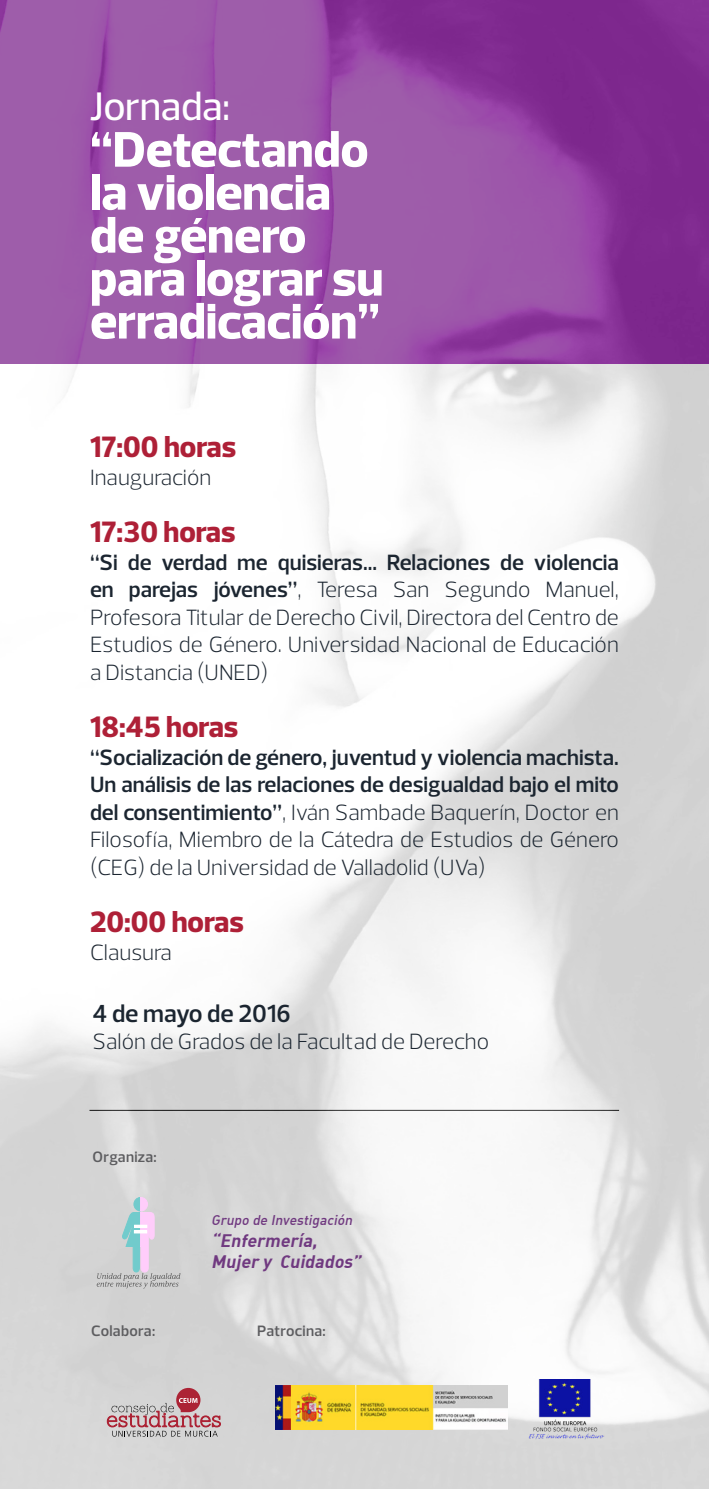
<style>
.page{position:relative;width:709px;height:1489px;background:#fff}
.page>*{position:absolute;margin:0;border:0;box-sizing:border-box;transform-origin:0 0}
.t1{font:800 51px/43px "Prelo";color:#fff}
.t2{font:500 40.5px "Prelo";letter-spacing:-.01em;color:#fff}
.t3{font:800 30px "Prelo";color:#ae2037}
.t4{font:600 25px "Prelo";color:#1b2530}
.t5{font:300 22.5px/27.5px "Prelo";color:#1b2530;text-align:justify}
.t6{font:600 22.5px/27.5px "Prelo";color:#1b2530;text-align:justify}
.t7{font:italic 17.75px/21.2px "DIN Bold Alternate";color:#703980}
.t8{font:600 15.25px "Prelo";letter-spacing:.015em;color:#5d5d60}
.t9{font:italic 13.75px "DIN Medium Alternate";color:#703980}
.s1{font-weight:600}
.s2{font-weight:300}
</style>
<div class="page">
<img style="left:0;top:364px;width:709px;height:1124px">
<svg style="left:0;top:0;width:709px;height:364px;background:#954ba2"></svg>
<svg style="left:97px;top:1197px;width:83px;height:91px;background:#cacdd2"></svg>
<svg style="left:106px;top:1387px;width:115px;height:49px;background:#c5abae"></svg>
<img style="left:275px;top:1385px;width:232px;height:43px">
<img style="left:525px;top:1379px;width:81px;height:62px">
<hr style="left:89px;top:1109px;width:530px;height:1px;background:#000">
<p class="t2" style="left:90px;top:82px;width:142px">Jornada:</p>
<p class="t1" style="left:90px;top:128px;width:280px">“Detectando</p>
<p class="t1" style="left:90px;top:171px;width:242px">la violencia</p>
<p class="t1" style="left:90px;top:214px;width:218px">de género</p>
<p class="t1" style="left:90px;top:257px;width:295px">para lograr su erradicación”</p>
<p class="t3" style="left:90px;top:428px;width:148px">17:00 horas</p>
<p class="t5" style="left:90px;top:463px;width:123px">Inauguración</p>
<p class="t3" style="left:90px;top:513px;width:147px">17:30 horas</p>
<p class="t5" style="left:90px;top:548px;width:530px"><span class="s1">“Si de verdad me quisieras... Relaciones de violencia en parejas jóvenes”</span>, Teresa San Segundo Manuel, Profesora Titular de Derecho Civil, Directora del Centro de Estudios de Género. Universidad Nacional de Educación a Distancia (UNED)</p>
<p class="t3" style="left:90px;top:708px;width:150px">18:45 horas</p>
<p class="t6" style="left:90px;top:743px;width:530px">“Socialización de género, juventud y violencia machista.<br>Un análisis de las relaciones de desigualdad bajo el mito del consentimiento”<span class="s2">, Iván Sambade Baquerín, Doctor en Filosofía, Miembro de la Cátedra de Estudios de Género (CEG) de la Universidad de Valladolid (UVa)</span></p>
<p class="t3" style="left:90px;top:903px;width:155px">20:00 horas</p>
<p class="t5" style="left:90px;top:938px;width:83px">Clausura</p>
<p class="t4" style="left:93px;top:998px;width:200px">4 de mayo de 2016</p>
<p class="t5" style="left:93px;top:1027px;width:398px">Salón de Grados de la Facultad de Derecho</p>
<p class="t8" style="left:93px;top:1147px;width:66px">Organiza:</p>
<p class="t9" style="left:211px;top:1211px;width:145px">Grupo de Investigación</p>
<p class="t7" style="left:211px;top:1228px;width:155px">“Enfermería,<br>Mujer y Cuidados”</p>
<p class="t8" style="left:91px;top:1321px;width:65px">Colabora:</p>
<p class="t8" style="left:257px;top:1321px;width:70px">Patrocina:</p>
</div>
